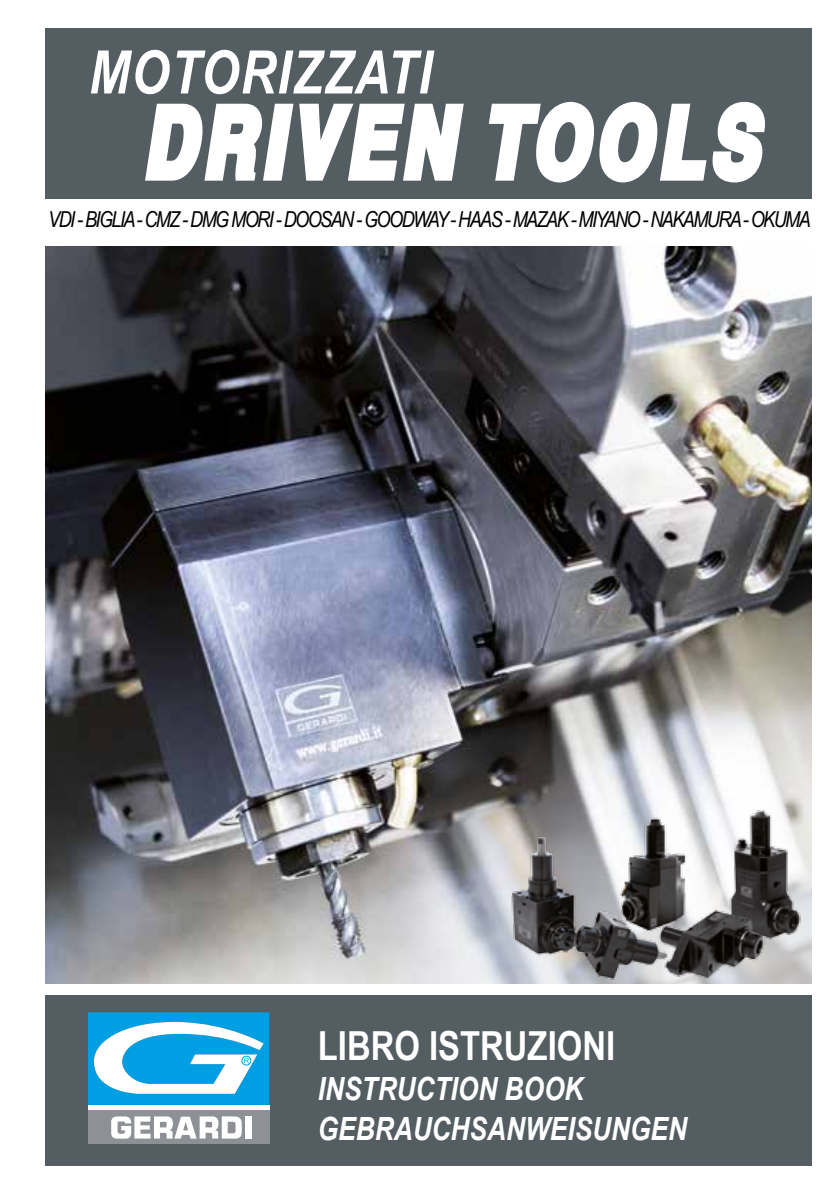
<style>
.page{position:relative;width:840px;height:1191px;background:#fff}
.page>*{position:absolute;margin:0;border:0;box-sizing:border-box;transform-origin:0 0}
.t1{font:italic 700 96px "Helvetica CE";letter-spacing:.13em;color:#fff;scale:.73 1}
.t2{font:italic 700 60px "Arial Narrow";letter-spacing:.02em;color:#fff}
.t3{font:700 40px "Arial Narrow";color:#fff}
.t4{font:italic 700 32px/40px "Arial Narrow";color:#fff}
.t5{font:italic 22px "Arial Narrow";letter-spacing:-.07em;color:#000}
</style>
<div class="page">
<div style="left:45px;top:995px;width:766px;height:170px;background:#535d62"></div>
<img style="left:45px;top:247px;width:766px;height:737px">
<svg style="left:88px;top:1012px;width:181px;height:92px;background:#51bcea"></svg>
<div style="left:88px;top:1104px;width:181px;height:6px;background:#fff"></div>
<div style="left:88px;top:1110px;width:181px;height:33px;background:#8d9196"></div>
<div style="left:245px;top:1116px;width:6px;height:22px;background:#fff"></div>
<svg style="left:111px;top:1116px;width:131px;height:23px"></svg>
<img style="left:496px;top:802px;width:316px;height:182px">
<div style="left:45px;top:28px;width:766px;height:170px;background:#535d62"></div>
<svg style="left:145px;top:103px;width:319px;height:78px"></svg>
<svg style="left:488px;top:101px;width:277px;height:82px"></svg>
<h2 class="t2" style="left:89px;top:27px;width:344px">MOTORIZZATI</h2>
<h1 class="t1" style="left:144px;top:84px;width:840px">DRIVEN TOOLS</h1>
<p class="t5" style="left:48px;top:204px;width:763px">VDI - BIGLIA - CMZ - DMG MORI - DOOSAN - GOODWAY - HAAS - MAZAK - MIYANO - NAKAMURA - OKUMA</p>
<h3 class="t3" style="left:317px;top:1015px;width:299px">LIBRO ISTRUZIONI</h3>
<h3 class="t4" style="left:317px;top:1067px;width:370px">INSTRUCTION BOOK<br>GEBRAUCHSANWEISUNGEN</h3>
</div>
